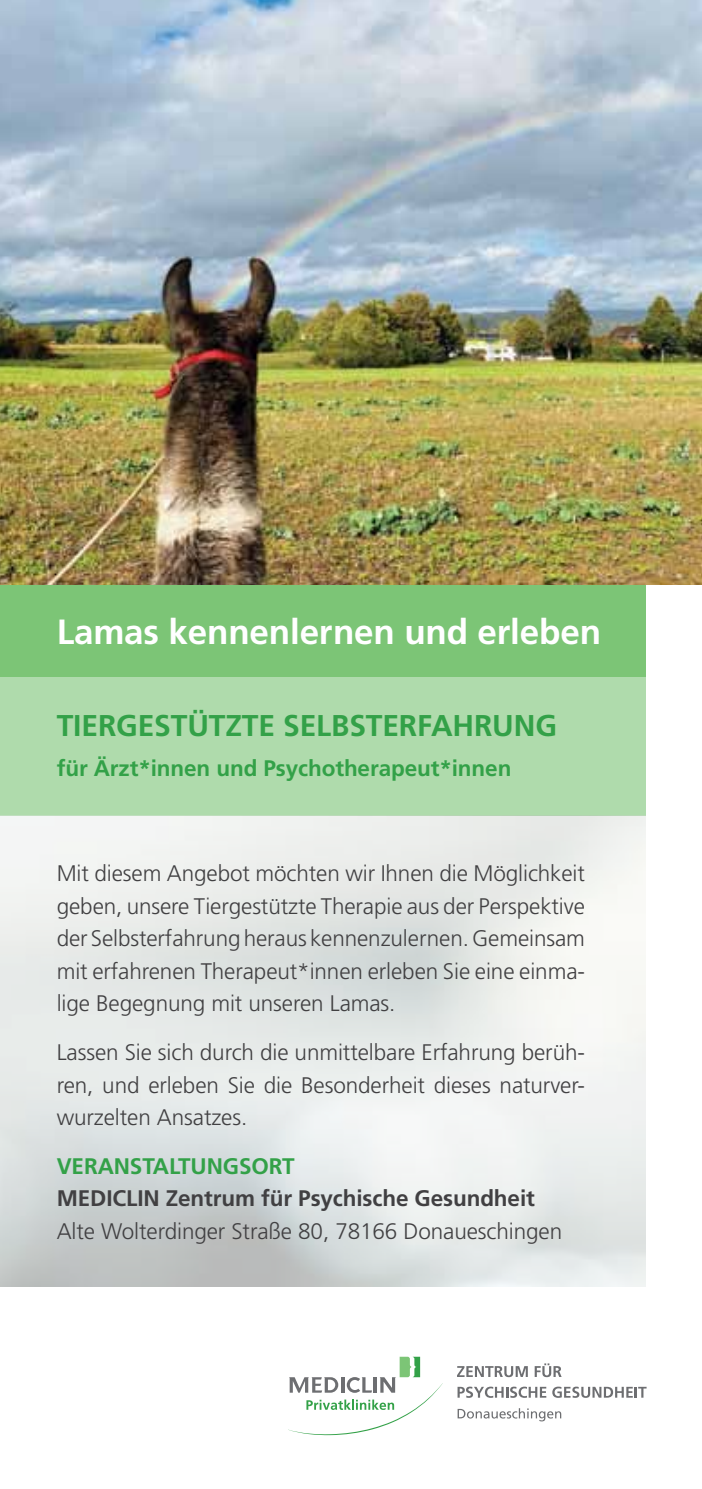
<style>
.page{position:relative;width:702px;height:1489px;background:#fff}
.page>*{position:absolute;margin:0;border:0;box-sizing:border-box;transform-origin:0 0}
.t1{font:700 35px "Frutiger LT Pro";letter-spacing:-.005em;color:#fff}
.t2{font:700 30px "Frutiger LT Pro";letter-spacing:-.005em;color:#33a148}
.t3{font:300 22.5px/32.5px "Frutiger LT Pro";letter-spacing:-.005em;color:#414042;text-align:justify}
.t4{font:700 22.5px "Frutiger LT Pro";letter-spacing:-.005em;color:#33a148}
.t5{font:700 22.5px "Frutiger LT Pro";letter-spacing:-.005em;color:#414042}
</style>
<div class="page">
<div style="left:0;top:585px;width:645px;height:230px;background:#7cc576"></div>
<div style="left:0;top:677px;width:645px;height:138px;background:#afdbac"></div>
<img style="left:0;top:0;width:702px;height:585px">
<svg style="left:457px;top:1366px;width:71px;height:10px"></svg>
<svg style="left:534px;top:1363px;width:27px;height:13px"></svg>
<svg style="left:457px;top:1386px;width:89px;height:11px"></svg>
<svg style="left:552px;top:1386px;width:94px;height:11px"></svg>
<svg style="left:457px;top:1408px;width:104px;height:13px"></svg>
<svg style="left:288px;top:1356px;width:155px;height:78px"></svg>
<h1 class="t1" style="left:57px;top:610px;width:546px">Lamas kennenlernen und erleben</h1>
<h2 class="t2" style="left:57px;top:708px;width:502px">tiergestützte Selbsterfahrung</h2>
<p class="t4" style="left:57px;top:755px;width:456px">für Ärzt*innen und Psychotherapeut*innen</p>
<p class="t3" style="left:57px;top:857px;width:529px">Mit diesem Angebot möchten wir Ihnen die Möglichkeit geben, unsere Tiergestützte Therapie aus der Perspektive der Selbsterfahrung heraus kennenzulernen. Gemeinsam mit erfahrenen Therapeut*innen erleben Sie eine einma&shy;lige Begegnung mit unseren Lamas.</p>
<p class="t3" style="left:57px;top:1036px;width:529px">Lassen Sie sich durch die unmittelbare Erfahrung berüh&shy;ren, und erleben Sie die Besonderheit dieses naturver&shy;wurzelten Ansatzes.</p>
<p class="t4" style="left:57px;top:1152px;width:239px">Veranstaltungsort</p>
<p class="t5" style="left:57px;top:1184px;width:479px">MediClin Zentrum für Psychische Gesundheit</p>
<p class="t3" style="left:57px;top:1214px;width:507px">Alte Wolterdinger Straße 80, 78166 Donaueschingen</p>
</div>
